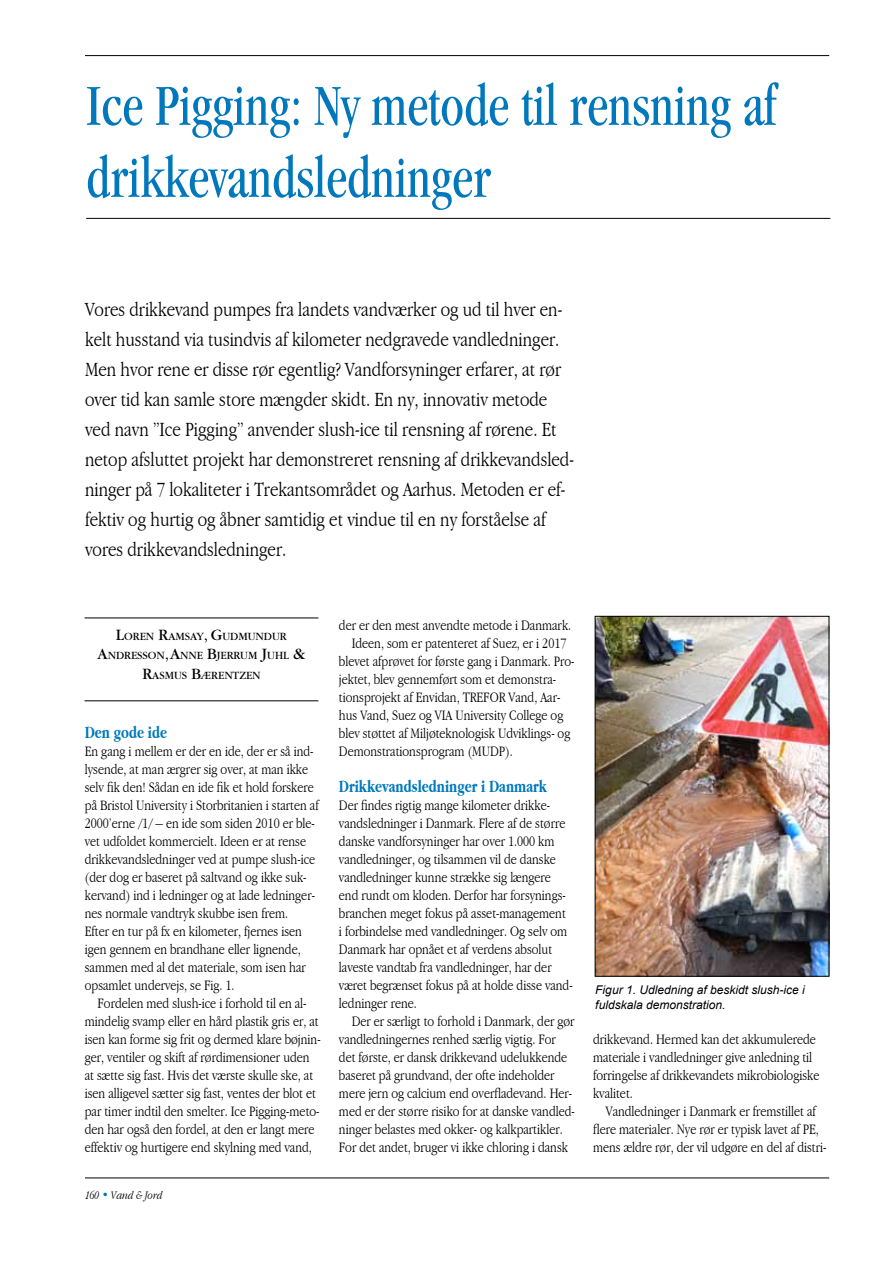
<style>
.page{position:relative;width:893px;height:1263px;background:#fff}
.page>*{position:absolute;margin:0;border:0;box-sizing:border-box;transform-origin:0 0}
.t1{font:condensed 60px/72px "Garamond";color:#0078bb;scale:.9 1}
.t2{font:300 condensed 21px/30px "Garamond";color:#000}
.t3{font:700 condensed 18px "Garamond";color:#0078bb;scale:.9 1}
.t4{font:300 condensed 15px/18px "Garamond";color:#000}
.t5{font:italic 12px/15px "Arial";color:#000}
.t6{font:italic 300 condensed 12px "Garamond";color:#000}
.t7{font:11.55px/19.8px "Garamond";color:#000;text-align:center}
.s1{font-size:16.5px}
.s2{color:#0079bc}
</style>
<div class="page">
<hr style="left:85px;top:1177px;width:744px;height:1px;background:#000">
<svg style="left:85px;top:1177px;width:18px;height:2px"></svg>
<svg style="left:109px;top:1177px;width:60px;height:2px"></svg>
<hr style="left:85px;top:55px;width:744px;height:1px;background:#000">
<hr style="left:86px;top:218px;width:744px;height:1px;background:#000">
<hr style="left:85px;top:617px;width:233px;height:1px;background:#000">
<hr style="left:85px;top:700px;width:233px;height:1px;background:#000">
<svg style="left:94px;top:617px;width:214px;height:85px"></svg>
<img style="left:597px;top:618px;width:230px;height:356px">
<div style="left:595px;top:616px;width:234px;height:360px;border:1px solid #000"></div>
<h1 class="t1" style="left:86px;top:69px;width:768px">Ice Pigging: Ny metode til rensning af drikkevandsledninger</h1>
<p class="t2" style="left:85px;top:294px;width:490px">Vores drikkevand pumpes fra landets vandværker og ud til hver en&shy;kelt husstand via tusindvis af kilometer nedgravede vandledninger.<br>Men hvor rene er disse rør egentlig? Vandforsyninger erfarer, at rør over tid kan samle store mængder skidt. En ny, innovativ metode ved navn ”Ice Pigging” anvender slush-ice til rensning af rørene. Et netop afsluttet projekt har demonstreret rensning af drikkevandsled&shy;ninger på 7 lokaliteter i Trekantsområdet og Aarhus. Metoden er ef&shy;fektiv og hurtig og åbner samtidig et vindue til en ny forståelse af vores drikkevandsledninger.</p>
<p class="t7" style="left:98px;top:626px;width:209px"><span class="s1">L</span>OREN <span class="s1">R</span>AMSAY<span class="s1">, G</span>UDMUNDUR<br><span class="s1">A</span>NDRESSON<span class="s1">,A</span>NNE <span class="s1">B</span>JERRUM <span class="s1">J</span>UHL <span class="s1">&amp;<br>R</span>ASMUS <span class="s1">B</span>ÆRENTZEN</p>
<p class="t3" style="left:85px;top:722px;width:93px">Den gode ide</p>
<p class="t4" style="left:85px;top:742px;width:235px">En gang i mellem er der en ide, der er så ind&shy;lysende, at man ærgrer sig over, at man ikke selv fik den! Sådan en ide fik et hold forskere på Bristol University i Storbritanien i starten af 2000’erne /1/ – en ide som siden 2010 er ble&shy;vet udfoldet kommercielt. Ideen er at rense drikkevandsledninger ved at pumpe slush-ice (der dog er baseret på saltvand og ikke suk&shy;kervand) ind i ledninger og at lade ledninger&shy;nes normale vandtryk skubbe isen frem.<br>Efter en tur på fx en kilometer, fjernes isen igen gennem en brandhane eller lignende, sammen med al det materiale, som isen har opsamlet undervejs, se Fig. 1.</p>
<p class="t4" style="left:85px;top:994px;width:237px;text-indent:13px">Fordelen med slush-ice i forhold til en al&shy;mindelig svamp eller en hård plastik gris er, at isen kan forme sig frit og dermed klare bøjnin&shy;ger, ventiler og skift af rørdimensioner uden at sætte sig fast. Hvis det værste skulle ske, at isen alligevel sætter sig fast, ventes der blot et par timer indtil den smelter. Ice Pigging-meto&shy;den har også den fordel, at den er langt mere effektiv og hurtigere end skylning med vand,</p>
<p class="t6" style="left:85px;top:1189px;width:79px">160 <span class="s2">•</span> Vand &amp; Jord</p>
<p class="t4" style="left:339px;top:616px;width:234px">der er den mest anvendte metode i Danmark.</p>
<p class="t4" style="left:352px;top:634px;width:216px">Ideen, som er patenteret af Suez, er i 2017</p>
<p class="t4" style="left:339px;top:652px;width:237px">blevet afprøvet for første gang i Danmark. Pro-</p>
<p class="t4" style="left:339px;top:670px;width:219px">jektet, blev gennemført som et demonstra-</p>
<p class="t4" style="left:339px;top:688px;width:222px">tionsprojekt af Envidan, TREFOR Vand, Aar-</p>
<p class="t4" style="left:339px;top:706px;width:226px">hus Vand, Suez og VIA University College og</p>
<p class="t4" style="left:339px;top:724px;width:233px">blev støttet af Miljøteknologisk Udviklings- og</p>
<p class="t4" style="left:339px;top:742px;width:175px">Demonstrationsprogram (MUDP).</p>
<p class="t3" style="left:339px;top:776px;width:233px">Drikkevandsledninger i Danmark</p>
<p class="t4" style="left:339px;top:796px;width:235px">Der findes rigtig mange kilometer drikke&shy;vandsledninger i Danmark. Flere af de større danske vandforsyninger har over 1.000 km vandledninger, og tilsammen vil de danske vandledninger kunne strække sig længere end rundt om kloden. Derfor har forsynings&shy;branchen meget fokus på asset-management i forbindelse med vandledninger. Og selv om Danmark har opnået et af verdens absolut laveste vandtab fra vandledninger, har der været begrænset fokus på at holde disse vand&shy;ledninger rene.</p>
<p class="t4" style="left:339px;top:1012px;width:237px;text-indent:13px">Der er særligt to forhold i Danmark, der gør vandledningernes renhed særlig vigtig. For det første, er dansk drikkevand udelukkende baseret på grundvand, der ofte indeholder mere jern og calcium end overfladevand. Her&shy;med er der større risiko for at danske vandled&shy;ninger belastes med okker- og kalkpartikler.<br>For det andet, bruger vi ikke chloring i dansk</p>
<p class="t5" style="left:595px;top:983px;width:211px">Figur 1. Udledning af beskidt slush-ice i fuldskala demonstration.</p>
<p class="t4" style="left:593px;top:1030px;width:228px">drikkevand. Hermed kan det akkumulerede materiale i vandledninger give anledning til forringelse af drikkevandets mikrobiologiske kvalitet.</p>
<p class="t4" style="left:593px;top:1102px;width:235px;text-align:center">Vandledninger i Danmark er fremstillet af flere materialer. Nye rør er typisk lavet af PE, mens ældre rør, der vil udgøre en del af distri-</p>
</div>
